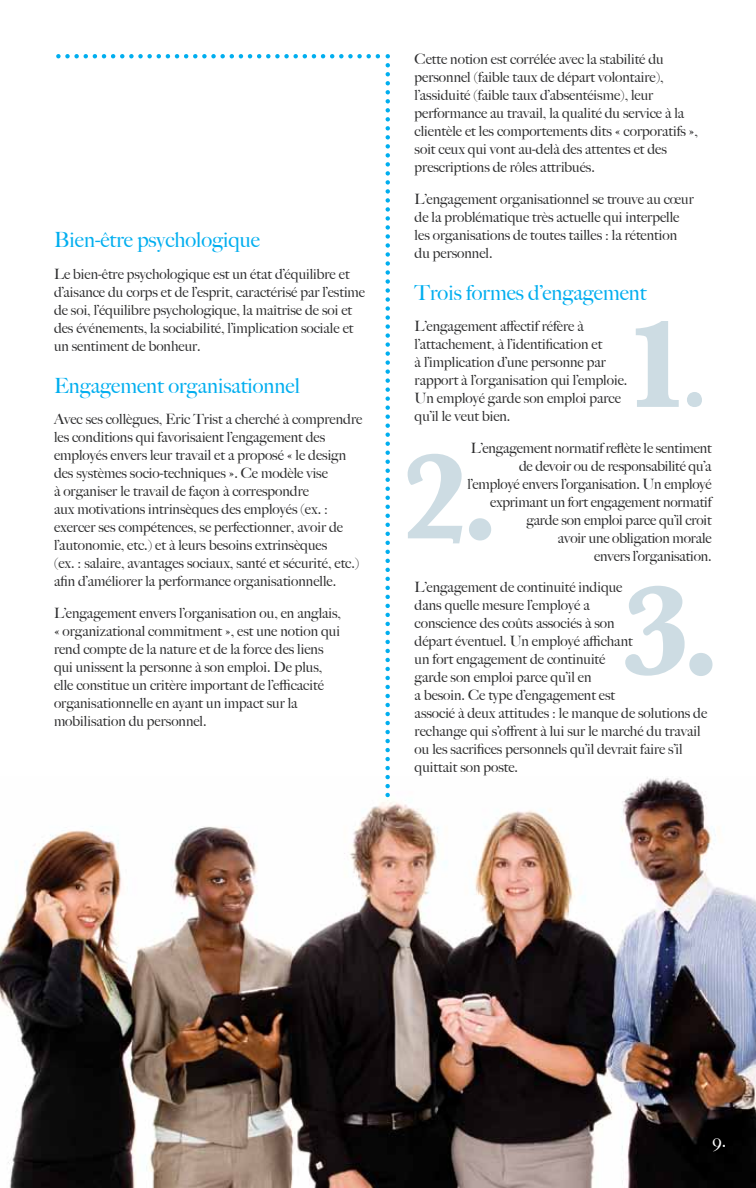
<style>
.page{position:relative;width:756px;height:1188px;background:#fff}
.page>*{position:absolute;margin:0;border:0;box-sizing:border-box;transform-origin:0 0}
.t1{font:500 21px "Big Caslon";color:#00aeef}
.t2{font:500 18px "Big Caslon";color:#fff}
.t3{font:500 14.25px/18px "Big Caslon";color:#2e2e2f}
</style>
<div class="page">
<img style="left:0;top:777px;width:756px;height:411px">
<svg style="left:385px;top:65px;width:5px;height:731px"></svg>
<svg style="left:636px;top:321px;width:66px;height:86px"></svg>
<svg style="left:408px;top:454px;width:83px;height:89px"></svg>
<svg style="left:625px;top:586px;width:88px;height:90px"></svg>
<svg style="left:67px;top:54px;width:312px;height:4px"></svg>
<h1 class="t1" style="left:54px;top:228px;width:208px">Bien-être psychologique</h1>
<p class="t3" style="left:54px;top:265px;width:313px">Le bien-être psychologique est un état d’équilibre et d’aisance du corps et de l’esprit, caractérisé par l’estime de soi, l’équilibre psychologique, la maîtrise de soi et des événements, la sociabilité, l’implication sociale et un sentiment de bonheur.</p>
<h1 class="t1" style="left:54px;top:373px;width:247px">Engagement organisationnel</h1>
<p class="t3" style="left:54px;top:410px;width:310px">Avec ses collègues, Eric Trist a cherché à comprendre les conditions qui favorisaient l’engagement des employés envers leur travail et a proposé « le design des systèmes socio-techniques ». Ce modèle vise<br>à organiser le travail de façon à correspondre<br>aux motivations intrinsèques des employés (ex. : exercer ses compétences, se perfectionner, avoir de l’autonomie, etc.) et à leurs besoins extrinsèques<br>(ex. : salaire, avantages sociaux, santé et sécurité, etc.) afin d’améliorer la performance organisationnelle.</p>
<p class="t3" style="left:54px;top:604px;width:289px">L’engagement envers l’organisation ou, en anglais, « organizational commitment », est une notion qui rend compte de la nature et de la force des liens qui unissent la personne à son emploi. De plus, elle constitue un critère important de l’efficacité organisationnelle en ayant un impact sur la mobilisation du personnel.</p>
<p class="t3" style="left:415px;top:50px;width:285px">Cette notion est corrélée avec la stabilité du personnel (faible taux de départ volontaire), l’assiduité (faible taux d’absentéisme), leur performance au travail, la qualité du service à la clientèle et les comportements dits « corporatifs », soit ceux qui vont au-delà des attentes et des prescriptions de rôles attribués.</p>
<p class="t3" style="left:415px;top:190px;width:281px">L’engagement organisationnel se trouve au cœur de la problématique très actuelle qui interpelle les organisations de toutes tailles : la rétention du personnel.</p>
<h1 class="t1" style="left:415px;top:280px;width:233px">Trois formes d’engagement</h1>
<p class="t3" style="left:415px;top:318px;width:214px">L’engagement affectif réfère à l’attachement, à l’identification et<br>à l’implication d’une personne par rapport à l’organisation qui l’emploie.<br>Un employé garde son emploi parce qu’il le veut bien.</p>
<p class="t3" style="left:467px;top:439px;width:246px;text-align:right">L’engagement normatif reflète le sentiment de devoir ou de responsabilité qu’a l’employé envers l’organisation. Un employé exprimant un fort engagement normatif garde son emploi parce qu’il croit<br>avoir une obligation morale<br>envers l’organisation.</p>
<p class="t3" style="left:415px;top:579px;width:294px">L’engagement de continuité indique<br>dans quelle mesure l’employé a<br>conscience des coûts associés à son<br>départ éventuel. Un employé affichant<br>un fort engagement de continuité<br>garde son emploi parce qu’il en<br>a besoin. Ce type d’engagement est<br>associé à deux attitudes : le manque de solutions de rechange qui s’offrent à lui sur le marché du travail ou les sacrifices personnels qu’il devrait faire s’il quittait son poste.</p>
<p class="t2" style="left:713px;top:1130px;width:15px">9.</p>
</div>
